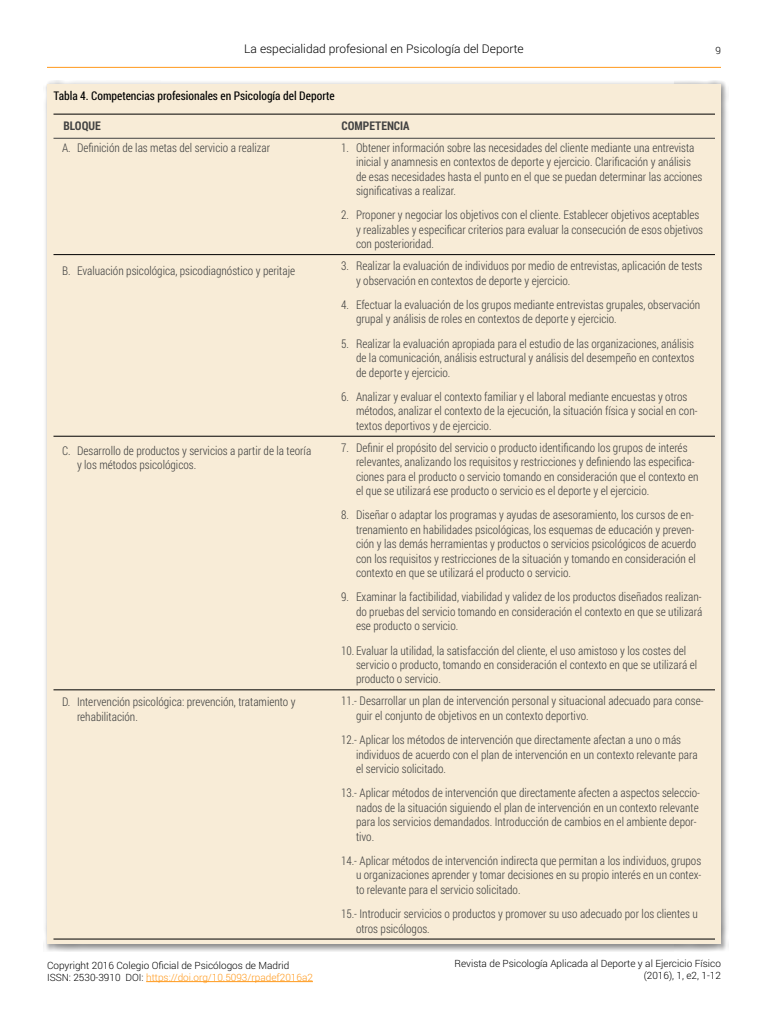
<style>
.page{position:relative;width:768px;height:1024px;background:#fff}
.page>*{position:absolute;margin:0;border:0;box-sizing:border-box;transform-origin:0 0}
.t1{font:300 12px/14.4px "Roboto Condensed";color:#424242}
.t2{font:12px "Roboto Condensed";color:#000}
.t3{font:300 12px "Roboto";color:#000}
.t4{font:700 12px "Roboto Condensed";color:#424242}
.t5{font:300 10px/12px "Roboto";color:#000;text-align:right}
.s1{color:#ff991b}
</style>
<div class="page">
<hr style="left:47px;top:67px;width:674px;height:1px;background:#ff991b">
<hr style="left:146px;top:981px;width:167px;height:1px;background:#ff991b">
<div style="left:43px;top:80px;width:686px;height:872px;background:#000;opacity:.5"></div>
<div style="left:47px;top:84px;width:674px;height:860px;background:#f8ecd7"></div>
<hr style="left:54px;top:114px;width:661px;height:1px;background:#000">
<hr style="left:54px;top:138px;width:661px;height:1px;background:#424242">
<hr style="left:54px;top:254px;width:661px;height:1px;background:#000">
<hr style="left:54px;top:436px;width:661px;height:1px;background:#000">
<hr style="left:54px;top:690px;width:661px;height:1px;background:#000">
<hr style="left:54px;top:939px;width:661px;height:1px;background:#000">
<p class="t3" style="left:244px;top:40px;width:281px">La especialidad profesional en Psicología del Deporte</p>
<p class="t5" style="left:715px;top:44px;width:7px">9</p>
<p class="t2" style="left:54px;top:87px;width:283px">Tabla 4. Competencias profesionales en Psicología del Deporte</p>
<p class="t4" style="left:63px;top:118px;width:39px">BLOQUE</p>
<p class="t4" style="left:341px;top:118px;width:70px">COMPETENCIA</p>
<p class="t1" style="left:62px;top:140px;width:210px">A. Definición de las metas del servicio a realizar</p>
<p class="t1" style="left:62px;top:264px;width:235px">B. Evaluación psicológica, psicodiagnóstico y peritaje</p>
<p class="t1" style="left:77px;top:443px;width:236px;text-indent:-15px">C. Desarrollo de productos y servicios a partir de la teoría y los métodos psicológicos.</p>
<p class="t1" style="left:77px;top:695px;width:220px;text-indent:-15px">D. Intervención psicológica: prevención, tratamiento y rehabilitación.</p>
<p class="t5" style="left:47px;top:959px;width:267px;text-align:left">Copyright 2016 Colegio Oficial de Psicólogos de Madrid<br>ISSN: 2530-3910 DOI: <span class="s1">https://doi.org/10.5093/rpadef2016a2</span></p>
<p class="t1" style="left:356px;top:140px;width:348px;text-indent:-15px">1. Obtener información sobre las necesidades del cliente mediante una entrevista inicial y anamnesis en contextos de deporte y ejercicio. Clarificación y análisis de esas necesidades hasta el punto en el que se puedan determinar las acciones significativas a realizar.</p>
<p class="t1" style="left:356px;top:207px;width:349px;text-indent:-15px">2. Proponer y negociar los objetivos con el cliente. Establecer objetivos aceptables y realizables y especificar criterios para evaluar la consecución de esos objetivos con posterioridad.</p>
<p class="t1" style="left:356px;top:258px;width:348px;text-indent:-15px">3. Realizar la evaluación de individuos por medio de entrevistas, aplicación de tests y observación en contextos de deporte y ejercicio.</p>
<p class="t1" style="left:356px;top:297px;width:346px;text-indent:-15px">4. Efectuar la evaluación de los grupos mediante entrevistas grupales, observación grupal y análisis de roles en contextos de deporte y ejercicio.</p>
<p class="t1" style="left:356px;top:336px;width:340px;text-align:justify;text-indent:-15px">5. Realizar la evaluación apropiada para el estudio de las organizaciones, análisis de la comunicación, análisis estructural y análisis del desempeño en contextos de deporte y ejercicio.</p>
<p class="t1" style="left:356px;top:389px;width:343px;text-indent:-15px">6. Analizar y evaluar el contexto familiar y el laboral mediante encuestas y otros métodos, analizar el contexto de la ejecución, la situación física y social en con&shy;textos deportivos y de ejercicio.</p>
<p class="t1" style="left:356px;top:440px;width:344px;text-indent:-15px">7. Definir el propósito del servicio o producto identificando los grupos de interés relevantes, analizando los requisitos y restricciones y definiendo las especifica&shy;ciones para el producto o servicio tomando en consideración que el contexto en el que se utilizará ese producto o servicio es el deporte y el ejercicio.</p>
<p class="t1" style="left:356px;top:507px;width:342px;text-indent:-15px">8. Diseñar o adaptar los programas y ayudas de asesoramiento, los cursos de en&shy;trenamiento en habilidades psicológicas, los esquemas de educación y preven&shy;ción y las demás herramientas y productos o servicios psicológicos de acuerdo con los requisitos y restricciones de la situación y tomando en consideración el contexto en que se utilizará el producto o servicio.</p>
<p class="t1" style="left:356px;top:589px;width:348px;text-align:justify;text-indent:-15px">9. Examinar la factibilidad, viabilidad y validez de los productos diseñados realizan&shy;do pruebas del servicio tomando en consideración el contexto en que se utilizará ese producto o servicio.</p>
<p class="t1" style="left:356px;top:643px;width:343px;text-indent:-15px">10. Evaluar la utilidad, la satisfacción del cliente, el uso amistoso y los costes del servicio o producto, tomando en consideración el contexto en que se utilizará el producto o servicio.</p>
<p class="t1" style="left:356px;top:693px;width:349px;text-indent:-15px">11.- Desarrollar un plan de intervención personal y situacional adecuado para conse&shy;guir el conjunto de objetivos en un contexto deportivo.</p>
<p class="t1" style="left:356px;top:732px;width:343px;text-indent:-15px">12.- Aplicar los métodos de intervención que directamente afectan a uno o más individuos de acuerdo con el plan de intervención en un contexto relevante para el servicio solicitado.</p>
<p class="t1" style="left:356px;top:785px;width:346px;text-indent:-15px">13.- Aplicar métodos de intervención que directamente afecten a aspectos seleccio&shy;nados de la situación siguiendo el plan de intervención en un contexto relevante para los servicios demandados. Introducción de cambios en el ambiente depor&shy;tivo.</p>
<p class="t1" style="left:356px;top:853px;width:347px;text-align:justify;text-indent:-15px">14.- Aplicar métodos de intervención indirecta que permitan a los individuos, grupos u organizaciones aprender y tomar decisiones en su propio interés en un contex&shy;to relevante para el servicio solicitado.</p>
<p class="t1" style="left:356px;top:906px;width:344px;text-indent:-15px">15.- Introducir servicios o productos y promover su uso adecuado por los clientes u otros psicólogos.</p>
<p class="t5" style="left:455px;top:958px;width:268px">Revista de Psicología Aplicada al Deporte y al Ejercicio Físico (2016), 1, e2, 1-12</p>
</div>
